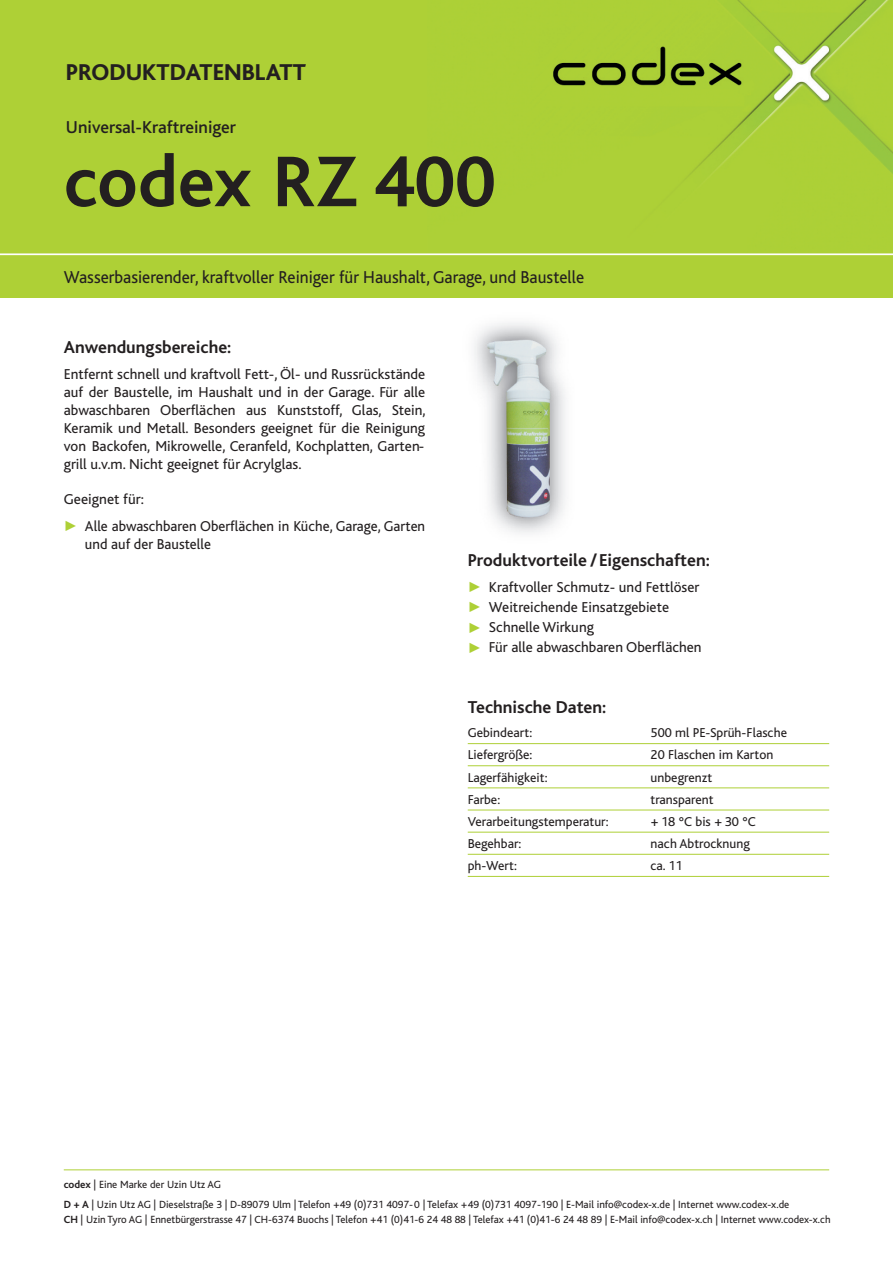
<style>
.page{position:relative;width:893px;height:1263px;background:#fff}
.page>*{position:absolute;margin:0;border:0;box-sizing:border-box;transform-origin:0 0}
.t1{font:700 75px "Bliss";color:#231f20}
.t2{font:800 24px "Bliss";color:#231f20}
.t3{font:18px "Bliss";color:#231f20;scale:.96 1}
.t4{font:700 18px "Bliss";color:#231f20}
.t5{font:500 18px "Bliss";color:#231f20}
.t6{font:15px/18px "Bliss";color:#231f20;text-align:justify}
.t7{font:13.5px "Bliss";color:#231f20}
.t8{font:10.8px/19.6px "Bliss";color:#231f20}
.s1{color:#aed036}
.s2{font-weight:700}
</style>
<div class="page">
<img style="left:476px;top:337px;width:95px;height:196px">
<div style="left:0;top:0;width:893px;height:255px;background:#aed036"></div>
<img style="left:553px;top:0;width:340px;height:176px">
<div style="left:0;top:255px;width:893px;height:43px;background:#aed036"></div>
<hr style="left:0;top:253px;width:893px;height:2px;background:#fff">
<hr style="left:468px;top:743px;width:361px;height:1px;background:#aed036">
<hr style="left:468px;top:765px;width:361px;height:1px;background:#aed036">
<hr style="left:468px;top:787px;width:361px;height:1px;background:#aed036">
<hr style="left:468px;top:809px;width:361px;height:1px;background:#aed036">
<hr style="left:468px;top:832px;width:361px;height:1px;background:#aed036">
<hr style="left:468px;top:854px;width:361px;height:1px;background:#aed036">
<hr style="left:468px;top:876px;width:361px;height:1px;background:#aed036">
<hr style="left:64px;top:1169px;width:765px;height:1px;background:#aed036">
<h2 class="t2" style="left:66px;top:63px;width:242px">PRODUKTDATENBLATT</h2>
<p class="t5" style="left:66px;top:121px;width:172px">Universal-Kraftreiniger</p>
<h1 class="t1" style="left:64px;top:153px;width:434px">codex RZ 400</h1>
<p class="t3" style="left:64px;top:270px;width:544px">Wasserbasierender, kraftvoller Reiniger für Haushalt, Garage, und Baustelle</p>
<p class="t4" style="left:64px;top:340px;width:169px">Anwendungsbereiche:</p>
<p class="t6" style="left:64px;top:367px;width:363px">Entfernt schnell und kraftvoll Fett-, Öl- und Russrückstände auf der Baustelle, im Haushalt und in der Garage. Für alle abwaschbaren Oberflächen aus Kunststoff, Glas, Stein, Keramik und Metall. Besonders geeignet für die Reinigung von Backofen, Mikrowelle, Ceranfeld, Kochplatten, Garten&shy;grill u.v.m. Nicht geeignet für Acrylglas.</p>
<p class="t6" style="left:64px;top:492px;width:82px">Geeignet für:</p>
<p class="t6" style="left:85px;top:518px;width:342px;text-indent:-21px"><span class="s1">✓</span> Alle abwaschbaren Oberflächen in Küche, Garage, Garten und auf der Baustelle</p>
<p class="t4" style="left:468px;top:553px;width:244px">Produktvorteile /Eigenschaften:</p>
<p class="t6" style="left:468px;top:579px;width:233px"><span class="s1">✓</span> Kraftvoller Schmutz- und Fettlöser</p>
<p class="t6" style="left:468px;top:600px;width:203px"><span class="s1">✓</span> Weitreichende Einsatzgebiete</p>
<p class="t6" style="left:468px;top:620px;width:128px"><span class="s1">✓</span> Schnelle Wirkung</p>
<p class="t6" style="left:468px;top:640px;width:235px"><span class="s1">✓</span> Für alle abwaschbaren Oberflächen</p>
<p class="t4" style="left:468px;top:700px;width:140px">Technische Daten:</p>
<p class="t7" style="left:468px;top:728px;width:66px">Gebindeart:</p>
<p class="t7" style="left:651px;top:728px;width:138px">500 ml PE-Sprüh-Flasche</p>
<p class="t7" style="left:468px;top:750px;width:66px">Liefergröße:</p>
<p class="t7" style="left:651px;top:750px;width:124px">20 Flaschen im Karton</p>
<p class="t7" style="left:468px;top:772px;width:81px">Lagerfähigkeit:</p>
<p class="t7" style="left:651px;top:772px;width:63px">unbegrenzt</p>
<p class="t7" style="left:468px;top:794px;width:34px">Farbe:</p>
<p class="t7" style="left:651px;top:794px;width:65px">transparent</p>
<p class="t7" style="left:468px;top:816px;width:142px">Verarbeitungstemperatur:</p>
<p class="t7" style="left:651px;top:816px;width:107px">+18 °C bis +30 °C</p>
<p class="t7" style="left:468px;top:838px;width:55px">Begehbar:</p>
<p class="t7" style="left:651px;top:838px;width:101px">nach Abtrocknung</p>
<p class="t7" style="left:468px;top:860px;width:51px">ph-Wert:</p>
<p class="t7" style="left:651px;top:860px;width:34px">ca. 11</p>
<p class="t8" style="left:64px;top:1176px;width:727px"><span class="s2">codex</span> | Eine Marke der Uzin Utz AG<br><span class="s2">D + A</span> | Uzin Utz AG | Dieselstraße 3 | D-89079 Ulm | Telefon +49 (0)731 4097-0 | Telefax +49 (0)731 4097-190 | E-Mail info@codex-x.de | Internet www.codex-x.de</p>
<p class="t8" style="left:64px;top:1211px;width:768px"><span class="s2">CH</span> | Uzin Tyro AG | Ennetbürgerstrasse 47 | CH-6374 Buochs | Telefon +41 (0)41-6 24 48 88 | Telefax +41 (0)41-6 24 48 89 | E-Mail info@codex-x.ch | Internet www.codex-x.ch</p>
</div>
